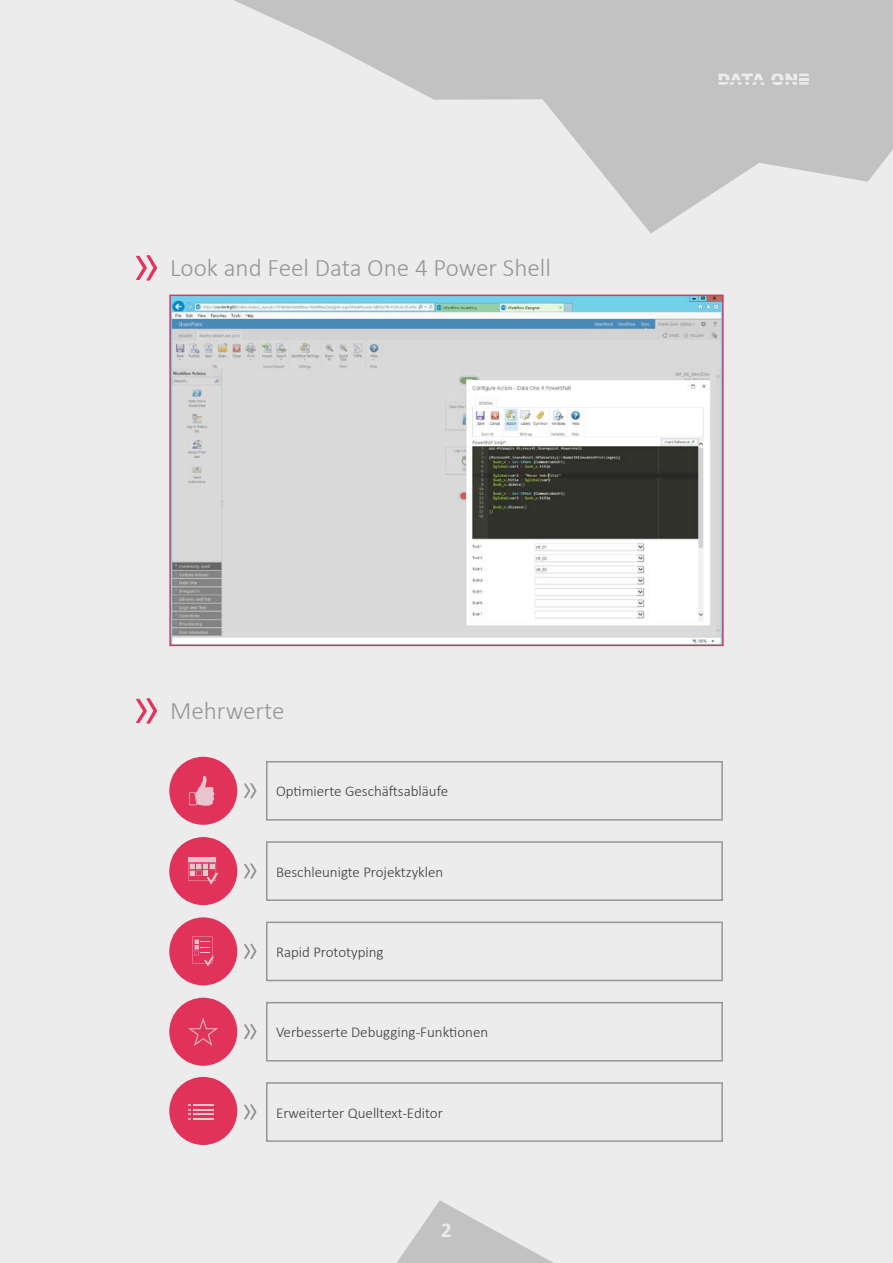
<style>
.page{position:relative;width:893px;height:1263px;background:#ececec}
.page>*{position:absolute;margin:0;border:0;box-sizing:border-box;transform-origin:0 0}
.t1{font:300 25.2px "Calibri";color:#969696}
.t2{font:700 21px "Calibri";color:#ececec}
.t3{font:300 15px "Calibri";color:#3c3c3c}
</style>
<div class="page">
<svg style="left:397px;top:1200px;width:156px;height:63px"></svg>
<svg style="left:136px;top:255px;width:21px;height:26px"></svg>
<div style="left:169px;top:757px;width:68px;height:68px;background:#e1325a;border-radius:50%"></div>
<div style="left:266px;top:761px;width:457px;height:60px;border:2px solid #969696"></div>
<svg style="left:244px;top:783px;width:12px;height:15px"></svg>
<div style="left:169px;top:998px;width:68px;height:68px;background:#e1325a;border-radius:50%"></div>
<div style="left:266px;top:1002px;width:457px;height:59px;border:2px solid #969696"></div>
<svg style="left:244px;top:1024px;width:12px;height:15px"></svg>
<div style="left:169px;top:837px;width:68px;height:68px;background:#e1325a;border-radius:50%"></div>
<div style="left:266px;top:841px;width:457px;height:60px;border:2px solid #969696"></div>
<svg style="left:244px;top:863px;width:12px;height:16px"></svg>
<div style="left:169px;top:1077px;width:68px;height:68px;background:#e1325a;border-radius:50%"></div>
<div style="left:266px;top:1082px;width:457px;height:60px;border:2px solid #969696"></div>
<svg style="left:244px;top:1104px;width:12px;height:16px"></svg>
<div style="left:169px;top:917px;width:68px;height:68px;background:#e1325a;border-radius:50%"></div>
<div style="left:266px;top:921px;width:457px;height:60px;border:2px solid #969696"></div>
<svg style="left:244px;top:944px;width:12px;height:15px"></svg>
<svg style="left:136px;top:698px;width:21px;height:26px"></svg>
<svg style="left:192px;top:936px;width:22px;height:30px"></svg>
<img style="left:172px;top:298px;width:549px;height:345px">
<div style="left:169px;top:295px;width:555px;height:351px;border:2px solid #dd3662"></div>
<svg style="left:189px;top:776px;width:25px;height:30px"></svg>
<svg style="left:188px;top:1017px;width:30px;height:29px"></svg>
<svg style="left:188px;top:857px;width:30px;height:28px"></svg>
<svg style="left:188px;top:1104px;width:26px;height:16px"></svg>
<svg style="left:234px;top:0;width:659px;height:233px;fill:#c2c2c2"></svg>
<svg style="left:719px;top:74px;width:46px;height:11px"></svg>
<svg style="left:771px;top:73px;width:38px;height:13px"></svg>
<h1 class="t1" style="left:170px;top:252px;width:382px">Look and Feel Data One 4 Power Shell</h1>
<h1 class="t1" style="left:170px;top:695px;width:116px">Mehrwerte</h1>
<p class="t3" style="left:276px;top:782px;width:174px">Optimierte Geschäftsabläufe</p>
<p class="t3" style="left:276px;top:862px;width:169px">Beschleunigte Projektzyklen</p>
<p class="t3" style="left:276px;top:943px;width:109px">Rapid Prototyping</p>
<p class="t3" style="left:276px;top:1023px;width:214px">Verbesserte Debugging-Funktionen</p>
<p class="t3" style="left:276px;top:1103px;width:168px">Erweiterter Quelltext-Editor</p>
<h2 class="t2" style="left:441px;top:1215px;width:12px">2</h2>
</div>
